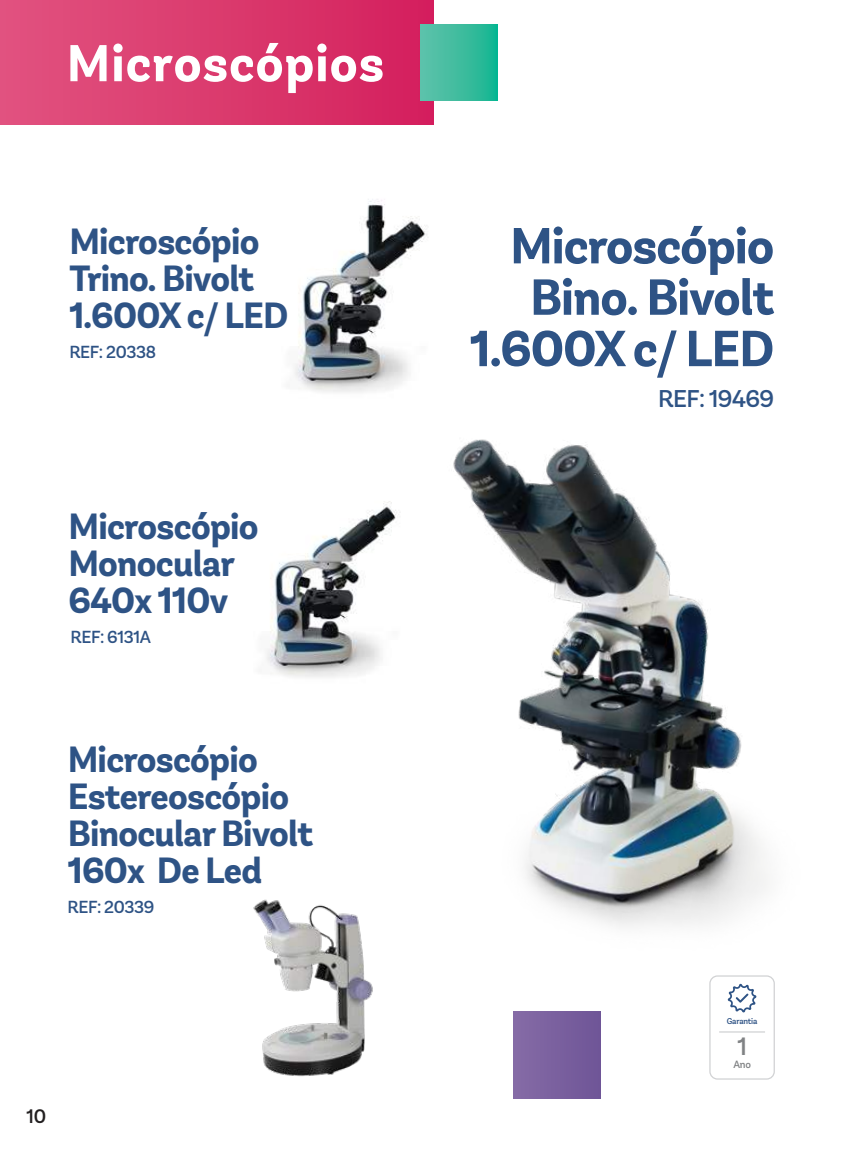
<style>
.page{position:relative;width:851px;height:1149px;background:#fff}
.page>*{position:absolute;margin:0;border:0;box-sizing:border-box;transform-origin:0 0}
.t1{font:700 51.6px "Andes Neue";letter-spacing:.02em;color:#fff}
.t2{font:700 50.55px/51.3px "Andes Neue Alt 1";letter-spacing:-.02em;color:#2e5385;text-align:right}
.t3{font:700 36.3px/36.9px "Andes Neue Alt 1";letter-spacing:-.02em;color:#2e5385}
.t4{font:500 24.9px "Andes Neue Alt 1";color:#808284}
.t5{font:500 24.15px "Andes Neue Alt 1";letter-spacing:-.02em;color:#2e5385}
.t6{font:500 19.5px "Andes Neue";color:#221f20}
.t7{font:500 17.4px "Andes Neue Alt 1";letter-spacing:-.02em;color:#2e5385}
.t8{font:500 10.5px "Andes Neue Alt 1";color:#808284}
.t9{font:500 8.4px "Andes Neue Alt 1";letter-spacing:-.02em;color:#2e5385}
</style>
<div class="page">
<img style="left:253px;top:899px;width:120px;height:178px">
<img style="left:453px;top:439px;width:314px;height:488px">
<img style="left:266px;top:501px;width:131px;height:176px">
<img style="left:294px;top:199px;width:133px;height:193px">
<svg style="left:727px;top:983px;width:29px;height:29px"></svg>
<hr style="left:719px;top:1030px;width:46px;height:2px;background:#d1d2d4">
<div style="left:709px;top:975px;width:66px;height:104px;border:1px solid #d1d2d4;border-radius:8px"></div>
<div style="left:0;top:0;width:433px;height:124px;background:linear-gradient(to right,#e2537f,#d3225e)"></div>
<div style="left:421px;top:24px;width:76px;height:77px;background:linear-gradient(to right,#63c2ab,#17b692)"></div>
<div style="left:514px;top:1011px;width:86px;height:87px;background:#7a609e"></div>
<h1 class="t1" style="left:67px;top:28px;width:319px">Microscópios</h1>
<p class="t3" style="left:69px;top:222px;width:220px">Microscópio<br>Trino. Bivolt<br>1.600X c/ LED</p>
<p class="t7" style="left:69px;top:340px;width:88px">REF: 20338</p>
<p class="t3" style="left:69px;top:507px;width:192px">Microscópio<br>Monocular<br>640x 110v</p>
<p class="t7" style="left:70px;top:625px;width:82px">REF: 6131A</p>
<p class="t3" style="left:68px;top:739px;width:247px">Microscópio<br>Estereoscópio<br>Binocular Bivolt<br>160x De Led</p>
<p class="t7" style="left:68px;top:895px;width:88px">REF: 20339</p>
<p class="t6" style="left:27px;top:1102px;width:21px">10</p>
<h2 class="t2" style="left:470px;top:218px;width:306px">Microscópio<br>Bino. Bivolt<br>1.600X c/ LED</h2>
<p class="t5" style="left:658px;top:382px;width:118px">REF: 19469</p>
<p class="t9" style="left:727px;top:1015px;width:32px">Garantia</p>
<p class="t8" style="left:733px;top:1057px;width:19px">Ano</p>
<p class="t4" style="left:737px;top:1030px;width:11px">1</p>
</div>
